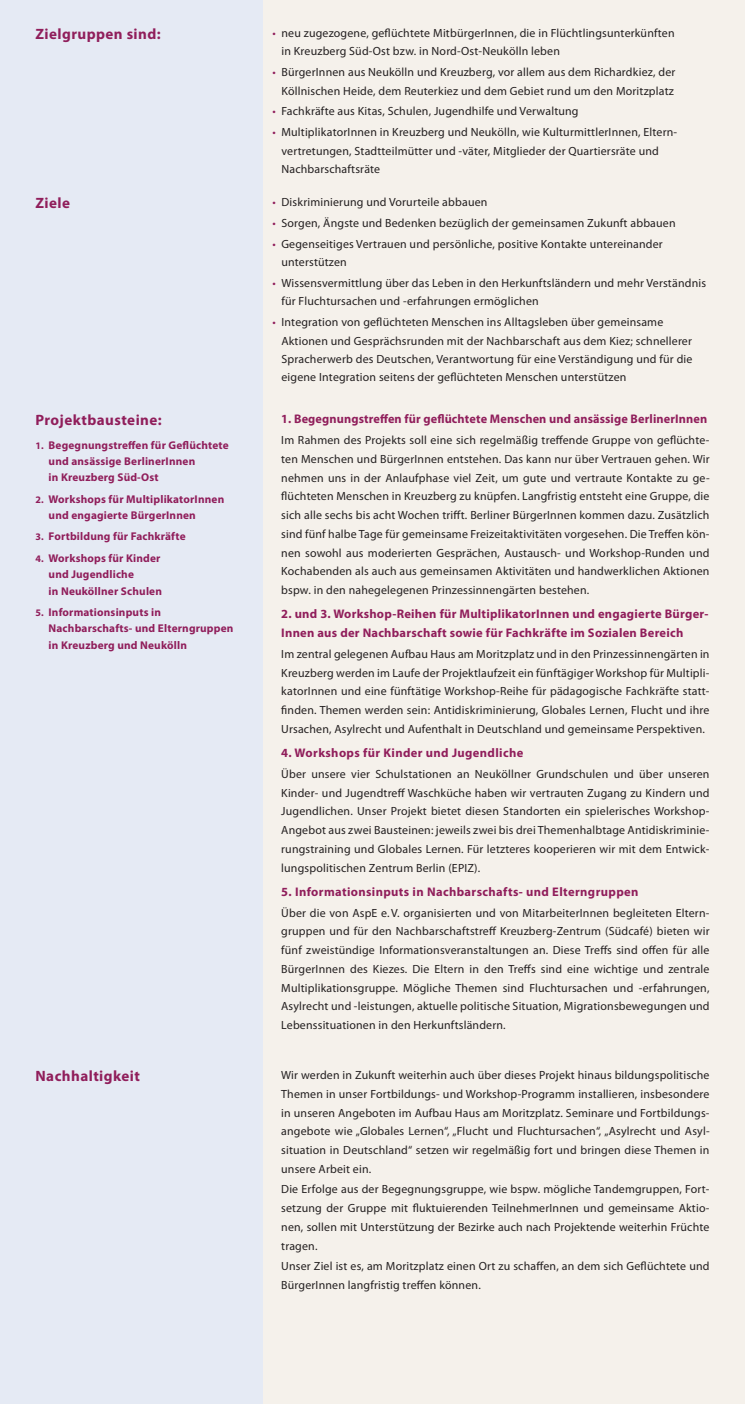
<style>
.page{position:relative;width:745px;height:1404px;background:#fff}
.page>*{position:absolute;margin:0;border:0;box-sizing:border-box;transform-origin:0 0}
.t1{font:700 15px "Myriad Pro";letter-spacing:.03em;color:#901e5b}
.t2{font:700 12.5px/18.8px "Myriad Pro";letter-spacing:.02em;color:#901e5b}
.t3{font:11.88px/18.8px "Myriad Pro";letter-spacing:.015em;color:#231f20}
.t4{font:700 11.25px/16.2px "Myriad Pro";letter-spacing:.015em;color:#901e5b}
.s1{color:#901e5b}
.s2{font-size:10px}
</style>
<div class="page">
<div style="left:0;top:0;width:744px;height:1403px;background:#e5eaf4"></div>
<div style="left:263px;top:0;width:481px;height:1403px;background:#f5f1eb"></div>
<p class="t1" style="left:35px;top:28px;width:127px">Zielgruppen sind:</p>
<p class="t3" style="left:281px;top:25px;width:394px;line-height:18.1px;text-indent:-9px"><span class="s1">•</span> neu zugezogene, geflüchtete MitbürgerInnen, die in Flüchtlingsunterkünften in Kreuzberg Süd-Ost bzw. in Nord-Ost-Neukölln leben</p>
<p class="t3" style="left:272px;top:65px;width:404px;line-height:18.1px;text-align:right"><span class="s1">•</span> BürgerInnen aus Neukölln und Kreuzberg, vor allem aus dem Richardkiez, der<br>Köllnischen Heide, dem Reuterkiez und dem Gebiet rund um den Moritzplatz</p>
<p class="t3" style="left:272px;top:103px;width:307px"><span class="s1">•</span> Fachkräfte aus Kitas, Schulen, Jugendhilfe und Verwaltung</p>
<p class="t3" style="left:281px;top:125px;width:397px;line-height:18.1px;text-indent:-9px"><span class="s1">•</span> MultiplikatorInnen in Kreuzberg und Neukölln, wie KulturmittlerInnen, Eltern&shy;vertretungen, Stadtteilmütter und -väter, Mitglieder der Quartiersräte und<br>Nachbarschaftsräte</p>
<p class="t1" style="left:35px;top:198px;width:36px">Ziele</p>
<p class="t3" style="left:272px;top:194px;width:216px"><span class="s1">•</span> Diskriminierung und Vorurteile abbauen</p>
<p class="t3" style="left:272px;top:215px;width:404px"><span class="s1">•</span> Sorgen, Ängste und Bedenken bezüglich der gemeinsamen Zukunft abbauen</p>
<p class="t3" style="left:281px;top:236px;width:382px;line-height:18.1px;text-indent:-9px"><span class="s1">•</span> Gegenseitiges Vertrauen und persönliche, positive Kontakte untereinander unterstützen</p>
<p class="t3" style="left:281px;top:275px;width:426px;line-height:18.1px;text-indent:-9px"><span class="s1">•</span> Wissensvermittlung über das Leben in den Herkunftsländern und mehr Verständnis für Fluchtursachen und -erfahrungen ermöglichen</p>
<p class="t3" style="left:281px;top:314px;width:412px;line-height:18.1px;text-indent:-9px"><span class="s1">•</span> Integration von geflüchteten Menschen ins Alltagsleben über gemeinsame Aktionen und Gesprächsrunden mit der Nachbarschaft aus dem Kiez; schnellerer Spracherwerb des Deutschen, Verantwortung für eine Verständigung und für die eigene Integration seitens der geflüchteten Menschen unterstützen</p>
<p class="t1" style="left:35px;top:414px;width:128px">Projektbausteine:</p>
<p class="t4" style="left:49px;top:437px;width:181px;text-indent:-13px"><span class="s2">1.</span> Begegnungstreffen für Geflüchtete und ansässige BerlinerInnen<br>in Kreuzberg Süd-Ost</p>
<p class="t4" style="left:49px;top:492px;width:177px;text-indent:-13px"><span class="s2">2.</span> Workshops für MultiplikatorInnen und engagierte BürgerInnen</p>
<p class="t4" style="left:35px;top:529px;width:152px"><span class="s2">3.</span> Fortbildung für Fachkräfte</p>
<p class="t4" style="left:49px;top:551px;width:115px;text-indent:-13px"><span class="s2">4.</span> Workshops für Kinder und Jugendliche<br>in Neuköllner Schulen</p>
<p class="t4" style="left:49px;top:605px;width:186px;text-indent:-13px"><span class="s2">5.</span> Informationsinputs in<br>Nachbarschafts- und Elterngruppen in Kreuzberg und Neukölln</p>
<p class="t1" style="left:35px;top:1070px;width:106px">Nachhaltigkeit</p>
<p class="t2" style="left:281px;top:411px;width:427px">1. Begegnungstreffen für geflüchtete Menschen und ansässige BerlinerInnen</p>
<p class="t3" style="left:281px;top:432px;width:429px;text-align:justify">Im Rahmen des Projekts soll eine sich regelmäßig treffende Gruppe von geflüchte&shy;ten Menschen und BürgerInnen entstehen. Das kann nur über Vertrauen gehen. Wir nehmen uns in der Anlaufphase viel Zeit, um gute und vertraute Kontakte zu ge&shy;flüchteten Menschen in Kreuzberg zu knüpfen. Langfristig entsteht eine Gruppe, die sich alle sechs bis acht Wochen trifft. Berliner BürgerInnen kommen dazu. Zusätzlich sind fünf halbe Tage für gemeinsame Freizeitaktivitäten vorgesehen. Die Treffen kön&shy;nen sowohl aus moderierten Gesprächen, Austausch- und Workshop-Runden und Kochabenden als auch aus gemeinsamen Aktivitäten und handwerklichen Aktionen bspw. in den nahegelegenen Prinzessinnengärten bestehen.</p>
<p class="t2" style="left:281px;top:606px;width:428px">2. und 3. Workshop-Reihen für Multi plikatorInnen und engagierte Bürger-<br>Innen aus der Nachbarschaft sowie für Fachkräfte im Sozialen Bereich</p>
<p class="t3" style="left:281px;top:645px;width:429px;text-align:justify">Im zentral gelegenen Aufbau Haus am Moritzplatz und in den Prinzessinnengärten in Kreuzberg werden im Laufe der Projektlaufzeit ein fünftägiger Workshop für Multipli&shy;katorInnen und eine fünftätige Workshop-Reihe für pädagogische Fachkräfte statt&shy;finden. Themen werden sein: Antidiskriminierung, Globales Lernen, Flucht und ihre Ursachen, Asylrecht und Aufenthalt in Deutschland und gemeinsame Perspektiven.</p>
<p class="t2" style="left:281px;top:744px;width:243px">4. Workshops für Kinder und Jugendliche</p>
<p class="t3" style="left:281px;top:765px;width:429px;text-align:justify">Über unsere vier Schulstationen an Neuköllner Grundschulen und über unseren Kinder- und Jugendtreff Waschküche haben wir vertrauten Zugang zu Kindern und Jugendlichen. Unser Projekt bietet diesen Standorten ein spielerisches Workshop-Angebot aus zwei Bausteinen: jeweils zwei bis drei Themenhalbtage Antidiskriminie&shy;rungstraining und Globales Lernen. Für letzteres kooperieren wir mit dem Entwick&shy;lungspolitischen Zentrum Berlin (EPIZ).</p>
<p class="t2" style="left:281px;top:883px;width:358px">5. Informationsinputs in Nachbarschafts- und Elterngruppen</p>
<p class="t3" style="left:281px;top:904px;width:429px;text-align:justify">Über die von AspE e. V. organisierten und von MitarbeiterInnen begleiteten Eltern&shy;gruppen und für den Nachbarschaftstreff Kreuzberg-Zentrum (Südcafé) bieten wir fünf zweistündige Informationsveranstaltungen an. Diese Treffs sind offen für alle BürgerInnen des Kiezes. Die Eltern in den Treffs sind eine wichtige und zentrale Multiplikationsgruppe. Mögliche Themen sind Fluchtursachen und -erfahrungen, Asylrecht und -leistungen, aktuelle politische Situation, Migrationsbewegungen und Lebenssituationen in den Herkunftsländern.</p>
<p class="t3" style="left:281px;top:1066px;width:429px;text-align:justify">Wir werden in Zukunft weiterhin auch über dieses Projekt hinaus bildungspolitische Themen in unser Fortbildungs- und Workshop-Programm installieren, insbesondere in unseren Angeboten im Aufbau Haus am Moritzplatz. Seminare und Fortbildungs&shy;angebote wie „Globales Lernen“, „Flucht und Fluchtursachen“, „Asylrecht und Asyl&shy;situation in Deutschland“ setzen wir regelmäßig fort und bringen diese Themen in unsere Arbeit ein.</p>
<p class="t3" style="left:281px;top:1181px;width:429px;text-align:justify">Die Erfolge aus der Begegnungsgruppe, wie bspw. mögliche Tandemgruppen, Fort&shy;setzung der Gruppe mit fluktuierenden TeilnehmerInnen und gemeinsame Aktio&shy;nen, sollen mit Unterstützung der Bezirke auch nach Projektende weiterhin Früchte tragen.</p>
<p class="t3" style="left:281px;top:1257px;width:429px">Unser Ziel ist es, am Moritzplatz einen Ort zu schaffen, an dem sich Geflüchtete und<br>BürgerInnen langfristig treffen können.</p>
</div>
